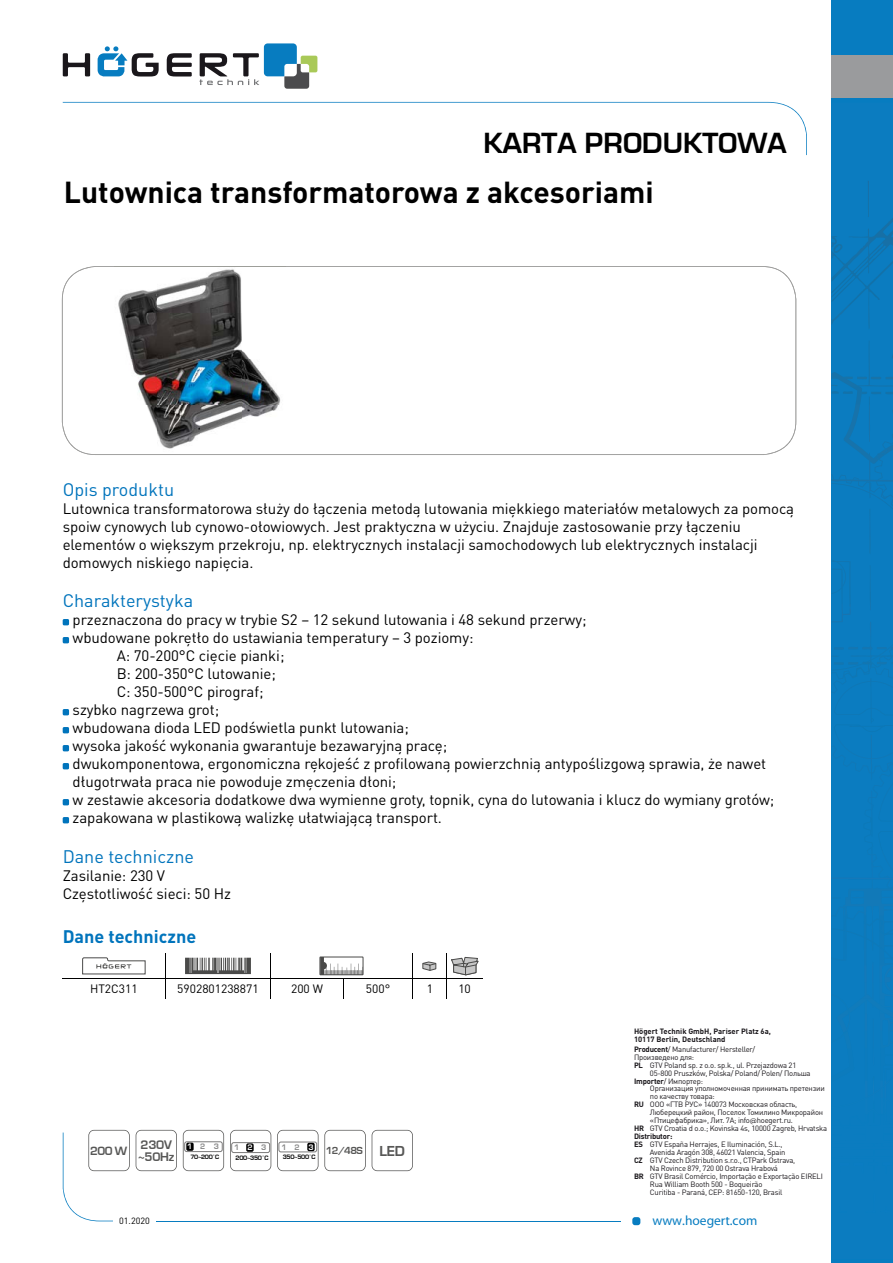
<style>
.page{position:relative;width:893px;height:1263px;background:#fff}
.page>*{position:absolute;margin:0;border:0;box-sizing:border-box;transform-origin:0 0}
.t1{font:700 30px "DIN Pro";color:#000}
.t2{font:700 27px "Euromode";color:#000}
.t3{font:18px "DIN Pro";color:#0074bc}
.t4{font:700 18px "DIN Pro";color:#0074bc}
.t5{font:15px/18px "DIN Pro";letter-spacing:-.005em;color:#000}
.t6{font:13.5px "Myriad Pro";color:#077cc0}
.t7{font:700 13.35px "Euromode";color:#575756}
.t8{font:12px "DIN Pro";color:#000}
.t9{font:700 11.55px/11.6px "Euromode";letter-spacing:-.025em;color:#575756}
.t10{font:700 11.1px "Euromode";color:#575756}
.t11{font:700 9.45px "Euromode";color:#575756}
.t12{font:9px "DIN Pro";color:#000}
.t13{font:7.65px "DIN Pro";letter-spacing:-.025em;color:#1a171b}
.t14{font:700 7.65px/7.9px "DIN Pro";color:#1a171b}
.t15{font:700 7.65px "DIN Pro";letter-spacing:-.025em;color:#1a171b}
.t16{font:700 7.35px "Euromode";letter-spacing:1.11em;color:#878787}
.t17{font:700 5.85px "Euromode";letter-spacing:-.05em;color:#000}
.s1{color:#fff}
.s2{font-weight:700}
.s3{font-family:"Merel"}
</style>
<div class="page">
<svg style="left:63px;top:53px;width:27px;height:23px"></svg>
<svg style="left:167px;top:53px;width:25px;height:24px"></svg>
<svg style="left:97px;top:46px;width:62px;height:31px"></svg>
<svg style="left:200px;top:43px;width:117px;height:46px"></svg>
<div style="left:632px;top:1217px;width:8px;height:8px;background:#077cc0;border-radius:3px"></div>
<svg style="left:63px;top:102px;width:744px;height:53px"></svg>
<hr style="left:156px;top:1220px;width:464px;height:1px;background:#077cc0">
<div style="left:831px;top:0;width:62px;height:1263px;background:#077cc0"></div>
<img style="left:831px;top:236px;width:37px;height:28px">
<img style="left:831px;top:273px;width:51px;height:55px">
<img style="left:869px;top:222px;width:24px;height:36px">
<img style="left:868px;top:181px;width:1px;height:36px">
<svg style="left:833px;top:244px;width:9px;height:9px"></svg>
<img style="left:849px;top:222px;width:40px;height:26px">
<svg style="left:831px;top:341px;width:62px;height:565px"></svg>
<img style="left:838px;top:906px;width:55px;height:186px">
<img style="left:831px;top:877px;width:62px;height:2px">
<img style="left:848px;top:647px;width:45px;height:3px">
<div style="left:831px;top:56px;width:62px;height:42px;background:#9a9b9d"></div>
<svg style="left:62px;top:266px;width:734px;height:189px"></svg>
<svg style="left:63px;top:619px;width:6px;height:6px"></svg>
<svg style="left:63px;top:637px;width:6px;height:6px"></svg>
<svg style="left:63px;top:709px;width:6px;height:6px"></svg>
<svg style="left:63px;top:727px;width:6px;height:6px"></svg>
<svg style="left:63px;top:745px;width:6px;height:6px"></svg>
<svg style="left:63px;top:763px;width:6px;height:6px"></svg>
<svg style="left:63px;top:799px;width:6px;height:6px"></svg>
<svg style="left:63px;top:817px;width:6px;height:6px"></svg>
<hr style="left:63px;top:979px;width:102px;height:1px;background:#000">
<hr style="left:165px;top:979px;width:106px;height:1px;background:#000">
<svg style="left:165px;top:953px;width:1px;height:46px"></svg>
<hr style="left:271px;top:979px;width:72px;height:1px;background:#000">
<hr style="left:343px;top:979px;width:70px;height:1px;background:#000">
<hr style="left:413px;top:979px;width:34px;height:1px;background:#000">
<hr style="left:447px;top:979px;width:35px;height:1px;background:#000">
<svg style="left:82px;top:957px;width:64px;height:17px"></svg>
<svg style="left:185px;top:958px;width:66px;height:16px"></svg>
<svg style="left:319px;top:956px;width:44px;height:43px"></svg>
<svg style="left:422px;top:961px;width:14px;height:10px"></svg>
<svg style="left:446px;top:953px;width:33px;height:46px"></svg>
<svg style="left:324px;top:1130px;width:42px;height:41px"></svg>
<svg style="left:63px;top:1130px;width:67px;height:91px"></svg>
<svg style="left:183px;top:1130px;width:41px;height:41px"></svg>
<div style="left:186px;top:1142px;width:8px;height:9px;background:#000;border-radius:2px"></div>
<div style="left:184px;top:1141px;width:39px;height:11px;border:1px solid #7c7b7b;border-radius:2px"></div>
<svg style="left:372px;top:1130px;width:41px;height:41px"></svg>
<svg style="left:136px;top:1130px;width:41px;height:41px"></svg>
<svg style="left:230px;top:1130px;width:41px;height:41px"></svg>
<div style="left:231px;top:1142px;width:39px;height:11px;border:1px solid #7c7b7b;border-radius:2px"></div>
<div style="left:246px;top:1143px;width:8px;height:9px;background:#000;border-radius:2px"></div>
<svg style="left:277px;top:1130px;width:41px;height:41px"></svg>
<div style="left:278px;top:1142px;width:39px;height:10px;border:1px solid #7c7b7b;border-radius:2px"></div>
<div style="left:307px;top:1143px;width:8px;height:8px;background:#000;border-radius:2px"></div>
<img style="left:115px;top:266px;width:171px;height:186px">
<h2 class="t2" style="left:484px;top:126px;width:305px">KARTA PRODUKTOWA</h2>
<h1 class="t1" style="left:64px;top:172px;width:591px">Lutownica transformatorowa z akcesoriami</h1>
<p class="t3" style="left:63px;top:477px;width:113px">Opis produktu</p>
<p class="t5" style="left:63px;top:499px;width:733px">Lutownica transformatorowa służy do łączenia metodą lutowania miękkiego materiałów metalowych za pomocą spoiw cynowych lub cynowo-ołowiowych. Jest praktyczna w użyciu. Znajduje zastosowanie przy łączeniu elementów o większym przekroju, np. elektrycznych instalacji samochodowych lub elektrycznych instalacji domowych niskiego napięcia.</p>
<p class="t3" style="left:63px;top:589px;width:132px">Charakterystyka</p>
<p class="t5" style="left:73px;top:610px;width:515px">przeznaczona do pracy w trybie S2 – 12 sekund lutowania i 48 sekund przerwy;</p>
<p class="t5" style="left:73px;top:628px;width:402px">wbudowane pokrętło do ustawiania temperatury – 3 poziomy:</p>
<p class="t5" style="left:117px;top:646px;width:169px">A: 70-200°C cięcie pianki;</p>
<p class="t5" style="left:117px;top:664px;width:161px">B: 200-350°C lutowanie;</p>
<p class="t5" style="left:117px;top:682px;width:148px">C: 350-500°C pirograf;</p>
<p class="t5" style="left:73px;top:700px;width:148px">szybko nagrzewa grot;</p>
<p class="t5" style="left:73px;top:718px;width:338px">wbudowana dioda LED podświetla punkt lutowania;</p>
<p class="t5" style="left:73px;top:736px;width:376px">wysoka jakość wykonania gwarantuje bezawaryjną pracę;</p>
<p class="t5" style="left:73px;top:754px;width:695px">dwukomponentowa, ergonomiczna rękojeść z profilowaną powierzchnią antypoślizgową sprawia, że nawet</p>
<p class="t5" style="left:73px;top:772px;width:325px">długotrwała praca nie powoduje zmęczenia dłoni;</p>
<p class="t5" style="left:73px;top:790px;width:703px">w zestawie akcesoria dodatkowe dwa wymienne groty, topnik, cyna do lutowania i klucz do wymiany grotów;</p>
<p class="t5" style="left:73px;top:808px;width:371px">zapakowana w plastikową walizkę ułatwiającą transport.</p>
<p class="t3" style="left:63px;top:844px;width:133px">Dane techniczne</p>
<p class="t5" style="left:63px;top:866px;width:170px">Zasilanie: 230 V<br>Częstotliwość sieci: 50 Hz</p>
<p class="t4" style="left:63px;top:924px;width:135px">Dane techniczne</p>
<p class="t8" style="left:90px;top:981px;width:49px">HT2C311</p>
<p class="t8" style="left:177px;top:981px;width:83px">5902801238871</p>
<p class="t8" style="left:291px;top:981px;width:34px">200 W</p>
<p class="t8" style="left:366px;top:981px;width:26px">500°</p>
<p class="t8" style="left:427px;top:981px;width:8px">1</p>
<p class="t8" style="left:458px;top:981px;width:14px">10</p>
<p class="t9" style="left:138px;top:1139px;width:38px">230V ~50Hz</p>
<p class="t16" style="left:187px;top:1142px;width:33px"><span class="s1">1</span>23</p>
<p class="t7" style="left:380px;top:1143px;width:27px">LED</p>
<p class="t16" style="left:281px;top:1142px;width:34px">12<span class="s1">3</span></p>
<p class="t16" style="left:234px;top:1143px;width:34px">1<span class="s1">2</span>3</p>
<p class="t10" style="left:90px;top:1144px;width:39px">200 W</p>
<p class="t11" style="left:326px;top:1145px;width:39px">12/48S</p>
<p class="t17" style="left:190px;top:1153px;width:30px">70~200°C</p>
<p class="t17" style="left:283px;top:1153px;width:34px">350~500°C</p>
<p class="t17" style="left:236px;top:1154px;width:35px">200~350°C</p>
<p class="t12" style="left:119px;top:1214px;width:32px">01.2020</p>
<p class="t14" style="left:634px;top:1027px;width:138px">Högert Technik GmbH, Pariser Platz 6a,<br>10117 Berlin, Deutschland</p>
<p class="t13" style="left:634px;top:1044px;width:123px"><span class="s2">Producent</span>/ Manufacturer/ Hersteller/</p>
<p class="t13" style="left:634px;top:1052px;width:62px">Произведено для:</p>
<p class="t13" style="left:634px;top:1059px;width:164px"><span class="s2">PL</span> GTV Poland sp. z o.o. sp.k., ul. Przejazdowa 21</p>
<p class="t13" style="left:650px;top:1067px;width:162px">05-800 Pruszków, Polska/ Poland/ Polen/ Польша</p>
<p class="t13" style="left:634px;top:1075px;width:71px"><span class="s2">Importer</span>/ Импортер:</p>
<p class="t13" style="left:650px;top:1083px;width:176px">Организация уполномоченная принимать претензии</p>
<p class="t13" style="left:650px;top:1091px;width:66px">по качеству товара:</p>
<p class="t13" style="left:634px;top:1099px;width:165px"><span class="s2">RU</span> ООО «ГТВ РУС» 140073 Московская область,</p>
<p class="t13" style="left:650px;top:1107px;width:175px">Люберецкий район, Поселок Томилино Микрорайон</p>
<p class="t13" style="left:650px;top:1115px;width:144px">«Птицефабрика», Лит. 7А; info<span class="s3">@</span>hoegert.ru.</p>
<p class="t13" style="left:634px;top:1123px;width:195px"><span class="s2">HR</span> GTV Croatia d o.o.; Kovinska 4s, 10000 Zagreb, Hrvatska</p>
<p class="t15" style="left:634px;top:1131px;width:40px">Distributor:</p>
<p class="t13" style="left:634px;top:1139px;width:150px"><span class="s2">ES</span> GTV España Herrajes, E Iluminación, S.L.,</p>
<p class="t13" style="left:650px;top:1147px;width:137px">Avenida Aragón 308, 46021 Valencia, Spain</p>
<p class="t13" style="left:634px;top:1155px;width:163px"><span class="s2">CZ</span> GTV Czech Distribution s.r.o., CTPark Ostrava,</p>
<p class="t13" style="left:650px;top:1163px;width:129px">Na Rovince 879, 720 00 Ostrava Hrabová</p>
<p class="t13" style="left:634px;top:1171px;width:190px"><span class="s2">BR</span> GTV Brasil Comércio, Importação e Exportação EIRELI</p>
<p class="t13" style="left:650px;top:1179px;width:114px">Rua William Booth 500 - Boqueirão</p>
<p class="t13" style="left:650px;top:1187px;width:134px">Curitiba - Paraná, CEP: 81650-120, Brasil</p>
<p class="t6" style="left:652px;top:1212px;width:106px">www.hoegert.com</p>
</div>
